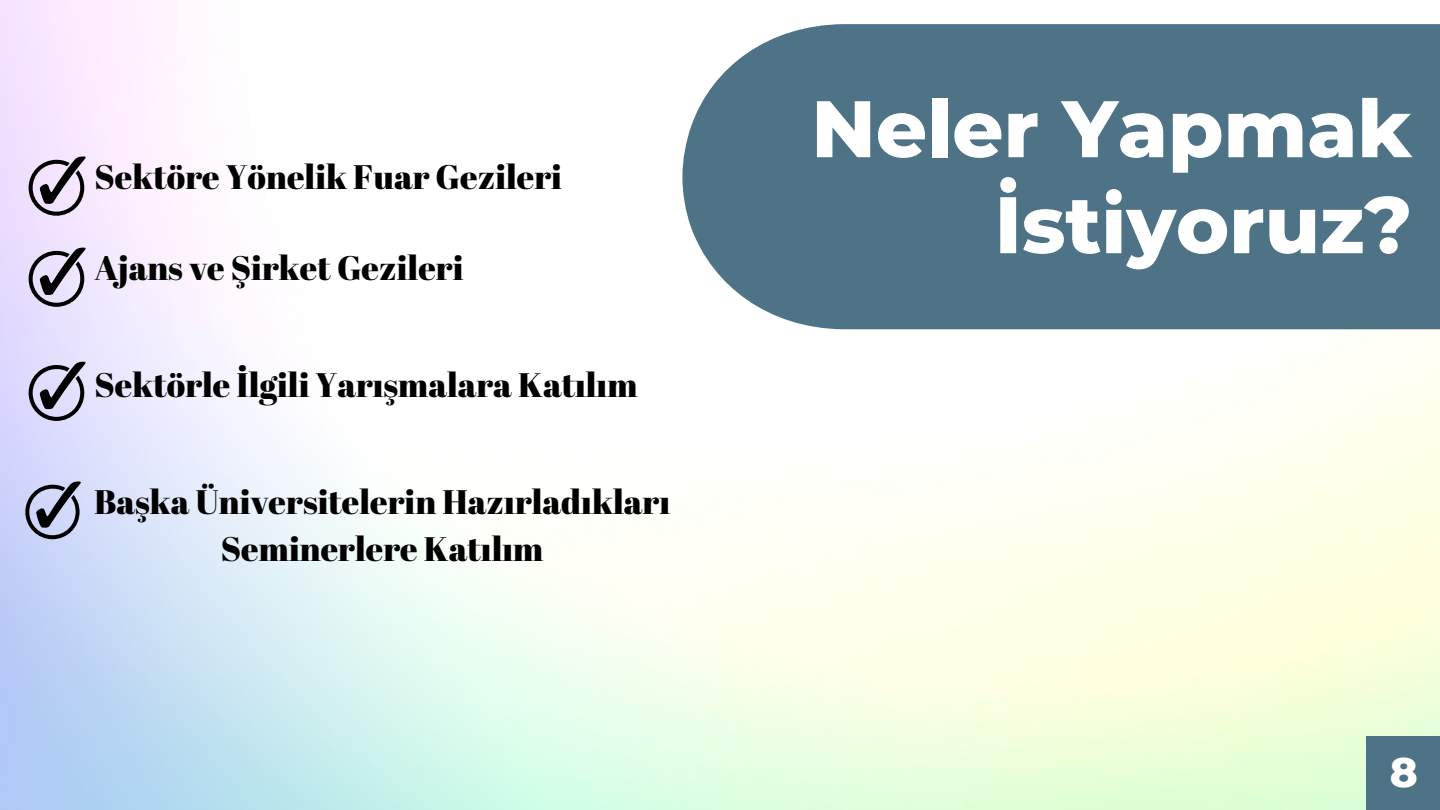
<style>
.page{position:relative;width:1440px;height:810px;background:#fff}
.page>*{position:absolute;margin:0;border:0;box-sizing:border-box;transform-origin:0 0}
.t1{font:800 80px/96px "Montserrat";color:#fff;text-align:right}
.t2{font:800 42px "Montserrat";color:#fff}
.t3{font:34px/47.2px "Abril Fatface";color:#000;text-align:center}
</style>
<div class="page">
<div style="left:682px;top:24px;width:758px;height:305px;background:#4f7386"></div>
<div style="left:1366px;top:736px;width:74px;height:74px;background:#4f7386"></div>
<svg style="left:29px;top:156px;width:57px;height:60px;background:#a197a8"></svg>
<svg style="left:29px;top:248px;width:57px;height:59px;background:#9b94a7"></svg>
<svg style="left:29px;top:362px;width:57px;height:59px;background:#9392a7"></svg>
<svg style="left:25px;top:482px;width:56px;height:57px;background:#898da4"></svg>
<p class="t3" style="left:95px;top:152px;width:465px">Sektöre Yönelik Fuar Gezileri</p>
<p class="t3" style="left:95px;top:244px;width:367px">Ajans ve Şirket Gezileri</p>
<h1 class="t3" style="left:95px;top:361px;width:545px">Sektörle İlgili Yarışmalara Katılım</h1>
<p class="t3" style="left:94px;top:477px;width:577px">Başka Üniversitelerin Hazırladıkları<br>Seminerlere Katılım</p>
<p class="t1" style="left:811px;top:81px;width:602px">Neler Yapmak<br>İstiyoruz?</p>
<p class="t2" style="left:1390px;top:746px;width:30px">8</p>
</div>
